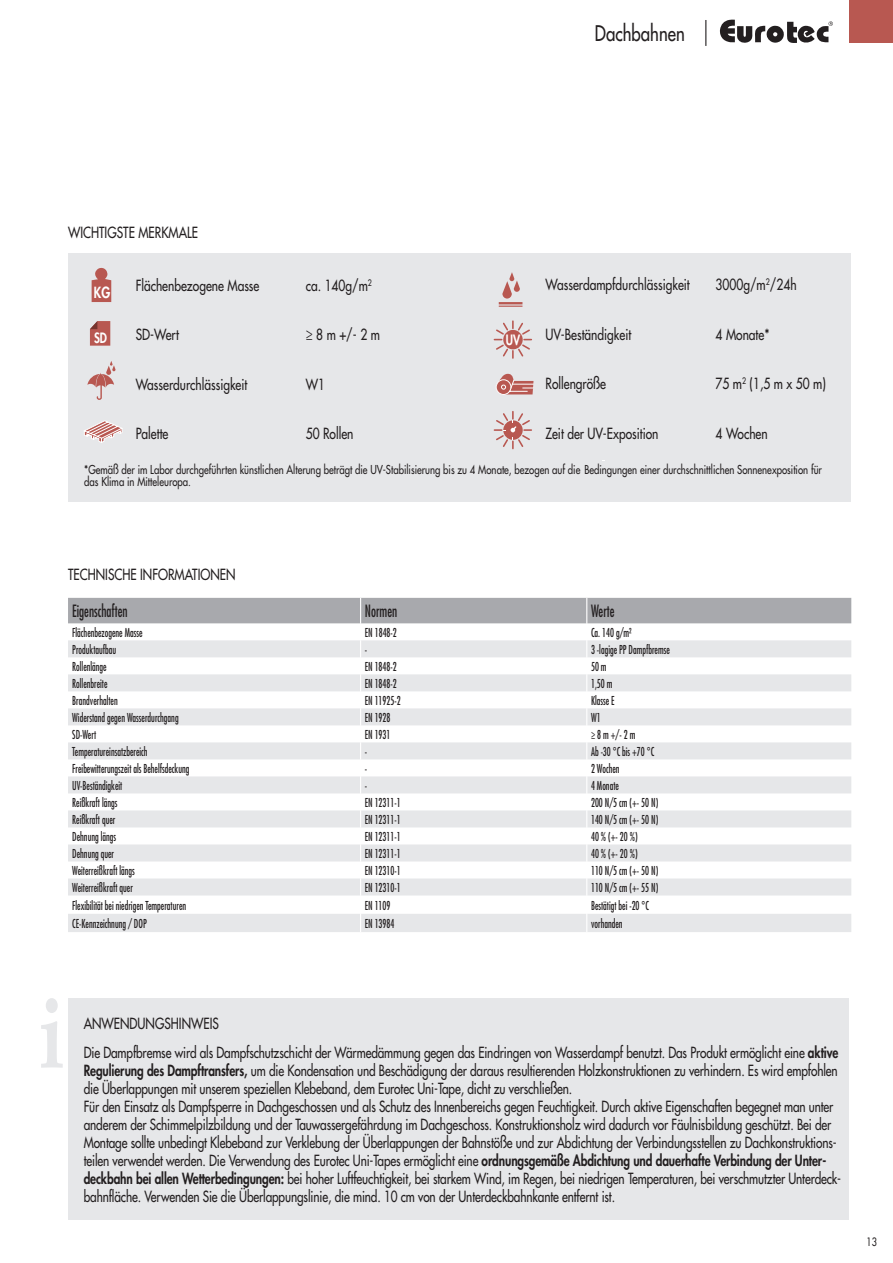
<style>
.page{position:relative;width:893px;height:1263px;background:#fff}
.page>*{position:absolute;margin:0;border:0;box-sizing:border-box;transform-origin:0 0}
.t1{font:500 21px "Futura Std";color:#231f20;scale:.8 1}
.t2{font:condensed 16.5px "Futura Std";color:#231f20;scale:.8 1}
.t3{font:500 15px/18px "Futura Std";letter-spacing:-.01em;color:#231f20;scale:.79 1}
.t4{font:500 15px/29.1px "Futura Std";letter-spacing:-.01em;color:#231f20;scale:.8 1}
.t5{font:800 15px "Futura Std";color:#fff;scale:.8 1}
.t6{font:800 13.8px "Futura Std";color:#fff;scale:.8 1}
.t7{font:condensed 12px "Futura Std";color:#231f20;scale:.8 1}
.t8{font:500 12px/12px "Futura Std";color:#231f20;scale:.8 1}
.t9{font:500 11.25px "Futura Std";color:#231f20;scale:.8 1}
.s1{font-weight:800}
</style>
<div class="page">
<div style="left:849px;top:0;width:44px;height:43px;background:#b85851"></div>
<svg style="left:720px;top:20px;width:113px;height:23px"></svg>
<svg style="left:705px;top:20px;width:1px;height:26px"></svg>
<div style="left:68px;top:253px;width:782px;height:248px;background:#e6e7e9"></div>
<svg style="left:92px;top:267px;width:19px;height:35px"></svg>
<svg style="left:87px;top:361px;width:29px;height:39px"></svg>
<svg style="left:90px;top:321px;width:20px;height:25px"></svg>
<svg style="left:84px;top:420px;width:38px;height:23px"></svg>
<svg style="left:502px;top:272px;width:18px;height:27px"></svg>
<hr style="left:499px;top:302px;width:23px;height:2px;background:#b85851">
<svg style="left:499px;top:306px;width:23px;height:1px"></svg>
<svg style="left:496px;top:374px;width:38px;height:21px"></svg>
<svg style="left:493px;top:320px;width:39px;height:39px"></svg>
<svg style="left:493px;top:411px;width:39px;height:39px"></svg>
<svg style="left:68px;top:598px;width:783px;height:334px"></svg>
<div style="left:68px;top:999px;width:781px;height:221px;background:#e6e7e9"></div>
<svg style="left:41px;top:998px;width:22px;height:70px"></svg>
<h1 class="t1" style="left:595px;top:20px;width:114px">Dachbahnen</h1>
<p class="t4" style="left:68px;top:218px;width:164px">WICHTIGSTE MERKMALE</p>
<p class="t5" style="left:94px;top:282px;width:22px">KG</p>
<p class="t4" style="left:136px;top:271px;width:156px">Flächenbezogene Masse</p>
<p class="t4" style="left:306px;top:271px;width:84px">ca. 140g/m<sup>2</sup></p>
<p class="t4" style="left:136px;top:320px;width:55px">SD-Wert</p>
<p class="t4" style="left:306px;top:320px;width:94px">≥ 8 m +/- 2 m</p>
<p class="t4" style="left:136px;top:370px;width:141px">Wasserdurchlässigkeit</p>
<p class="t4" style="left:306px;top:370px;width:26px">W1</p>
<p class="t4" style="left:136px;top:419px;width:42px">Palette</p>
<p class="t4" style="left:306px;top:419px;width:61px">50 Rollen</p>
<p class="t6" style="left:94px;top:329px;width:18px">SD</p>
<p class="t6" style="left:506px;top:331px;width:20px">UV</p>
<p class="t4" style="left:545px;top:270px;width:182px">Wasserdampfdurchlässigkeit</p>
<p class="t4" style="left:716px;top:270px;width:103px">3000g/m<sup>2</sup>/24h</p>
<p class="t4" style="left:545px;top:320px;width:109px">UV-Beständigkeit</p>
<p class="t4" style="left:716px;top:320px;width:69px">4 Monate*</p>
<p class="t4" style="left:545px;top:369px;width:77px">Rollengröße</p>
<p class="t4" style="left:716px;top:369px;width:140px">75 m<sup>2</sup> (1,5 m x 50 m)</p>
<p class="t4" style="left:545px;top:419px;width:143px">Zeit der UV-Exposition</p>
<p class="t4" style="left:716px;top:419px;width:67px">4 Wochen</p>
<p class="t8" style="left:84px;top:464px;width:924px">*Gemäß der im Labor durchgeführten künstlichen Alterung beträgt die UV-Stabilisierung bis zu 4 Monate, bezogen auf die Bedingungen einer durchschnittlichen Sonnenexposition für das Klima in Mitteleuropa.</p>
<p class="t4" style="left:68px;top:560px;width:211px">TECHNISCHE INFORMATIONEN</p>
<p class="t2" style="left:72px;top:601px;width:71px">Eigenschaften</p>
<p class="t2" style="left:365px;top:601px;width:42px">Normen</p>
<p class="t2" style="left:591px;top:601px;width:31px">Werte</p>
<p class="t7" style="left:72px;top:625px;width:89px">Flächenbezogene Masse</p>
<p class="t7" style="left:365px;top:625px;width:42px">EN 1848-2</p>
<p class="t7" style="left:591px;top:625px;width:52px">Ca. 140 g/m²</p>
<p class="t7" style="left:72px;top:642px;width:57px">Produktaufbau</p>
<p class="t7" style="left:365px;top:642px;width:4px">-</p>
<p class="t7" style="left:591px;top:642px;width:100px">3 -lagige PP Dampfbremse</p>
<p class="t7" style="left:72px;top:659px;width:45px">Rollenlänge</p>
<p class="t7" style="left:365px;top:659px;width:41px">EN 1848-2</p>
<p class="t7" style="left:591px;top:659px;width:21px">50 m</p>
<p class="t7" style="left:72px;top:676px;width:46px">Rollenbreite</p>
<p class="t7" style="left:365px;top:676px;width:41px">EN 1848-2</p>
<p class="t7" style="left:591px;top:676px;width:28px">1,50 m</p>
<p class="t7" style="left:72px;top:693px;width:58px">Brandverhalten</p>
<p class="t7" style="left:365px;top:693px;width:46px">EN 11925-2</p>
<p class="t7" style="left:591px;top:693px;width:31px">Klasse E</p>
<p class="t7" style="left:72px;top:710px;width:134px">Widerstand gegen Wasserdurchgang</p>
<p class="t7" style="left:365px;top:710px;width:34px">EN 1928</p>
<p class="t7" style="left:591px;top:710px;width:14px">W1</p>
<p class="t7" style="left:72px;top:727px;width:31px">SD-Wert</p>
<p class="t7" style="left:365px;top:727px;width:34px">EN 1931</p>
<p class="t7" style="left:591px;top:727px;width:57px">≥ 8 m +/- 2 m</p>
<p class="t7" style="left:72px;top:744px;width:96px">Temperatureinsatzbereich</p>
<p class="t7" style="left:365px;top:744px;width:4px">-</p>
<p class="t7" style="left:591px;top:744px;width:80px">Ab -30 °C bis +70 °C</p>
<p class="t7" style="left:72px;top:761px;width:148px">Freibewitterungszeit als Behelfsdeckung</p>
<p class="t7" style="left:365px;top:761px;width:4px">-</p>
<p class="t7" style="left:591px;top:761px;width:37px">2 Wochen</p>
<p class="t7" style="left:72px;top:778px;width:64px">UV-Beständigkeit</p>
<p class="t7" style="left:365px;top:778px;width:4px">-</p>
<p class="t7" style="left:591px;top:778px;width:36px">4 Monate</p>
<p class="t7" style="left:72px;top:795px;width:58px">Reißkraft längs</p>
<p class="t7" style="left:365px;top:795px;width:46px">EN 12311-1</p>
<p class="t7" style="left:591px;top:795px;width:86px">200 N/5 cm (+- 50 N)</p>
<p class="t7" style="left:72px;top:812px;width:55px">Reißkraft quer</p>
<p class="t7" style="left:365px;top:812px;width:46px">EN 12311-1</p>
<p class="t7" style="left:591px;top:812px;width:86px">140 N/5 cm (+- 50 N)</p>
<p class="t7" style="left:72px;top:829px;width:56px">Dehnung längs</p>
<p class="t7" style="left:365px;top:829px;width:46px">EN 12311-1</p>
<p class="t7" style="left:591px;top:829px;width:60px">40 % (+- 20 %)</p>
<p class="t7" style="left:72px;top:846px;width:54px">Dehnung quer</p>
<p class="t7" style="left:365px;top:846px;width:46px">EN 12311-1</p>
<p class="t7" style="left:591px;top:846px;width:60px">40 % (+- 20 %)</p>
<p class="t7" style="left:72px;top:863px;width:80px">Weiterreißkraft längs</p>
<p class="t7" style="left:365px;top:863px;width:46px">EN 12310-1</p>
<p class="t7" style="left:591px;top:863px;width:86px">110 N/5 cm (+- 50 N)</p>
<p class="t7" style="left:72px;top:880px;width:77px">Weiterreißkraft quer</p>
<p class="t7" style="left:365px;top:880px;width:46px">EN 12310-1</p>
<p class="t7" style="left:591px;top:880px;width:86px">110 N/5 cm (+- 55 N)</p>
<p class="t7" style="left:72px;top:898px;width:144px">Flexibilität bei niedrigen Temperaturen</p>
<p class="t7" style="left:365px;top:898px;width:34px">EN 1109</p>
<p class="t7" style="left:591px;top:898px;width:74px">Bestätigt bei -20 °C</p>
<p class="t7" style="left:72px;top:916px;width:95px">CE-Kennzeichnung / DOP</p>
<p class="t7" style="left:365px;top:916px;width:38px">EN 13984</p>
<p class="t7" style="left:591px;top:916px;width:41px">vorhanden</p>
<p class="t4" style="left:84px;top:1009px;width:945px">ANWENDUNGSHINWEIS<br>Die Dampfbremse wird als Dampfschutzschicht der Wärmedämmung gegen das Eindringen von Wasserdampf benutzt. Das Produkt ermöglicht eine <span class="s1">aktive</span></p>
<p class="t3" style="left:84px;top:1061px;width:960px"><span class="s1">Regulierung des Dampftransfers,</span> um die Kondensation und Beschädigung der daraus resultierenden Holzkonstruktionen zu verhindern. Es wird empfohlen die Überlappungen mit unserem speziellen Klebeband, dem Eurotec Uni-Tape, dicht zu verschließen.<br>Für den Einsatz als Dampfsperre in Dachgeschossen und als Schutz des Innenbereichs gegen Feuchtigkeit. Durch aktive Eigenschaften begegnet man unter anderem der Schimmelpilzbildung und der Tauwassergefährdung im Dachgeschoss. Konstruktionsholz wird dadurch vor Fäulnisbildung geschützt. Bei der Montage sollte unbedingt Klebeband zur Verklebung der Überlappungen der Bahnstöße und zur Abdichtung der Verbindungsstellen zu Dachkonstruktions&shy;teilen verwendet werden. Die Verwendung des Eurotec Uni-Tapes ermöglicht eine <span class="s1">ordnungsgemäße Abdichtung und dauerhafte Verbindung der Unter&shy;deckbahn bei allen Wetterbedingungen:</span> bei hoher Luftfeuchtigkeit, bei starkem Wind, im Regen, bei niedrigen Temperaturen, bei verschmutzter Unterdeck&shy;bahnfläche. Verwenden Sie die Überlappungslinie, die mind. 10 cm von der Unterdeckbahnkante entfernt ist.</p>
<p class="t9" style="left:866px;top:1235px;width:15px">13</p>
</div>
